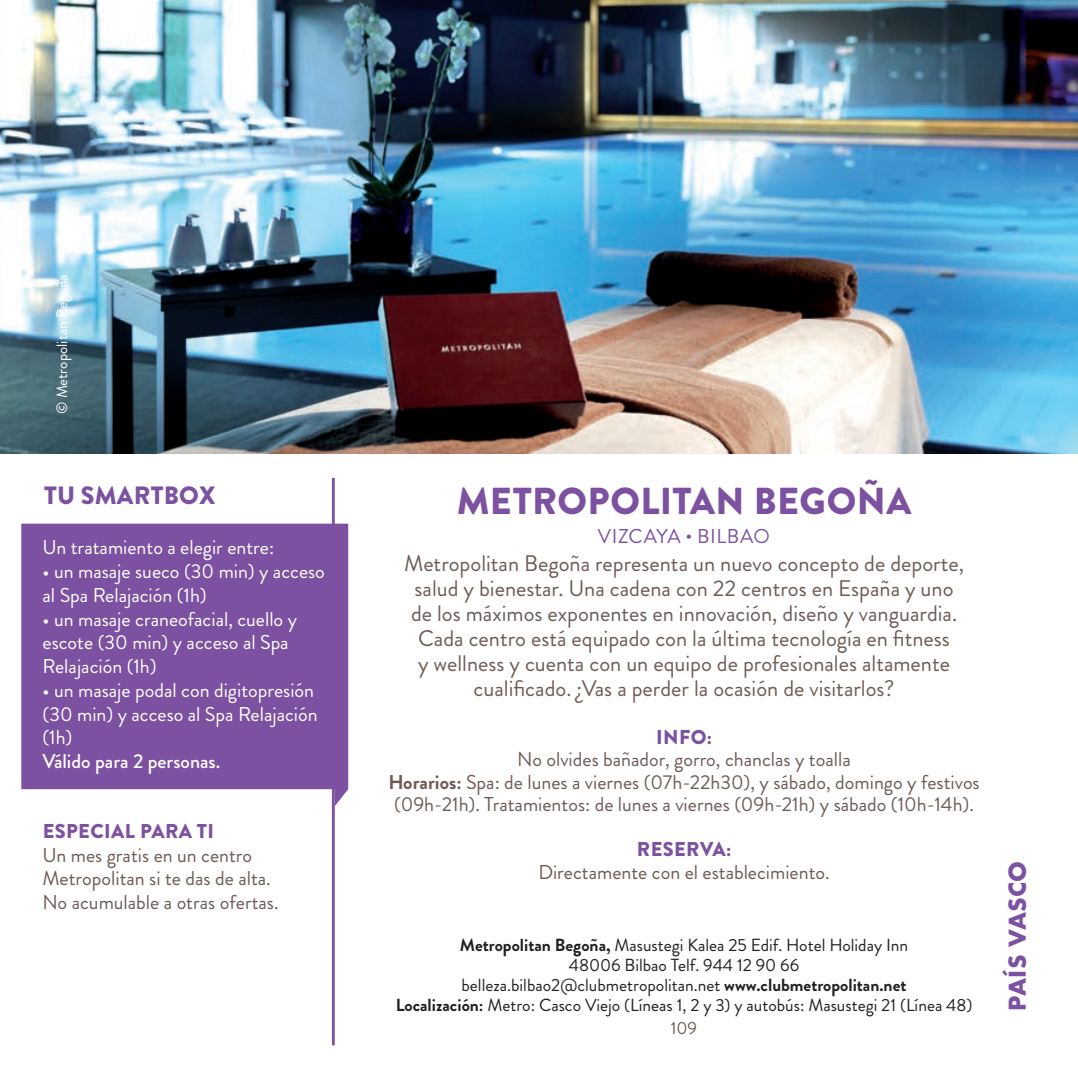
<style>
.page{position:relative;width:1078px;height:1078px;background:#fff}
.page>*{position:absolute;margin:0;border:0;box-sizing:border-box;transform-origin:0 0}
.t1{font:900 37.5px "Brandon Grotesque";letter-spacing:.015em;color:#7c51a1}
.t2{font:900 25px "Brandon Grotesque";letter-spacing:.01em;color:#7c51a1}
.t3{font:22.5px/25px "Brandon Grotesque";color:#705b54;text-align:center}
.t4{font:700 22.5px "Futura";letter-spacing:.01em;color:#7c51a1}
.t5{font:20px/22.5px "Brandon Grotesque";color:#705b54;text-align:center}
.t6{font:20px/23.8px "Brandon Grotesque";color:#fff}
.t7{font:900 20px "Brandon Grotesque";letter-spacing:.02em;color:#7c51a1}
.t8{font:500 20px "Brandon Grotesque";color:#fff}
.t9{font:20px "Brandon Grotesque";letter-spacing:.015em;color:#7c51a1}
.t10{font:17.5px/20px "Brandon Grotesque";color:#231f20;text-align:center}
.t11{font:17.5px "Brandon Grotesque";color:#705b54}
.t12{font:15px "Brandon Grotesque";color:#fff}
.s1{font-weight:700}
</style>
<div class="page">
<hr style="left:332px;top:478px;width:2px;height:567px;background:#7c51a1">
<div style="left:21px;top:523px;width:327px;height:283px;background:#7c51a1"></div>
<img style="left:0;top:0;width:1077px;height:454px">
<p class="t12" style="left:52px;top:414px;width:141px;rotate:-90deg">© Metropolitan Begoña</p>
<p class="t2" style="left:44px;top:478px;width:173px">TU SMARTBOX</p>
<p class="t6" style="left:43px;top:535px;width:233px">Un tratamiento a elegir entre:</p>
<p class="t6" style="left:43px;top:559px;width:284px">• un masaje sueco (30 min) y acceso al Spa Relajación (1h)</p>
<p class="t6" style="left:43px;top:607px;width:256px">• un masaje craneofacial, cuello y escote (30 min) y acceso al Spa<br>Relajación (1h)</p>
<p class="t6" style="left:43px;top:678px;width:276px">• un masaje podal con digitopresión (30 min) y acceso al Spa Relajación (1h)</p>
<p class="t8" style="left:43px;top:747px;width:179px">Válido para 2 personas.</p>
<p class="t7" style="left:43px;top:816px;width:173px">ESPECIAL PARA TI</p>
<p class="t5" style="left:43px;top:843px;width:237px;line-height:23.8px;text-align:left">Un mes gratis en un centro<br>Metropolitan si te das de alta.<br>No acumulable a otras ofertas.</p>
<h1 class="t1" style="left:456px;top:474px;width:456px">METROPOLITAN BEGOÑA</h1>
<p class="t9" style="left:597px;top:522px;width:174px">VIZCAYA • BILBAO</p>
<p class="t3" style="left:404px;top:551px;width:561px">Metropolitan Begoña representa un nuevo concepto de deporte, salud y bienestar. Una cadena con 22 centros en España y uno de los máximos exponentes en innovación, diseño y vanguardia.<br>Cada centro está equipado con la última tecnología en fitness<br>y wellness y cuenta con un equipo de profesionales altamente cualificado. ¿Vas a perder la ocasión de visitarlos?</p>
<p class="t7" style="left:656px;top:722px;width:57px">INFO:</p>
<p class="t5" style="left:388px;top:748px;width:592px">No olvides bañador, gorro, chanclas y toalla<br><span class="s1">Horarios:</span> Spa: de lunes a viernes (07h-22h30), y sábado, domingo y festivos (09h-21h). Tratamientos: de lunes a viernes (09h-21h) y sábado (10h-14h).</p>
<p class="t7" style="left:636px;top:835px;width:96px">RESERVA:</p>
<p class="t5" style="left:538px;top:860px;width:293px">Directamente con el establecimiento.</p>
<p class="t10" style="left:395px;top:934px;width:578px"><span class="s1">Metropolitan Begoña,</span> Masustegi Kalea 25 Edif. Hotel Holiday Inn<br>48006 Bilbao Telf. 944 12 90 66<br>belleza.bilbao2@clubmetropolitan.net <span class="s1">www.clubmetropolitan.net<br>Localización:</span> Metro: Casco Viejo (Líneas 1, 2 y 3) y autobús: Masustegi 21 (Línea 48)</p>
<p class="t11" style="left:670px;top:1015px;width:28px">109</p>
<p class="t4" style="left:1000px;top:1010px;width:151px;rotate:-90deg">PAÍS VASCO</p>
</div>
